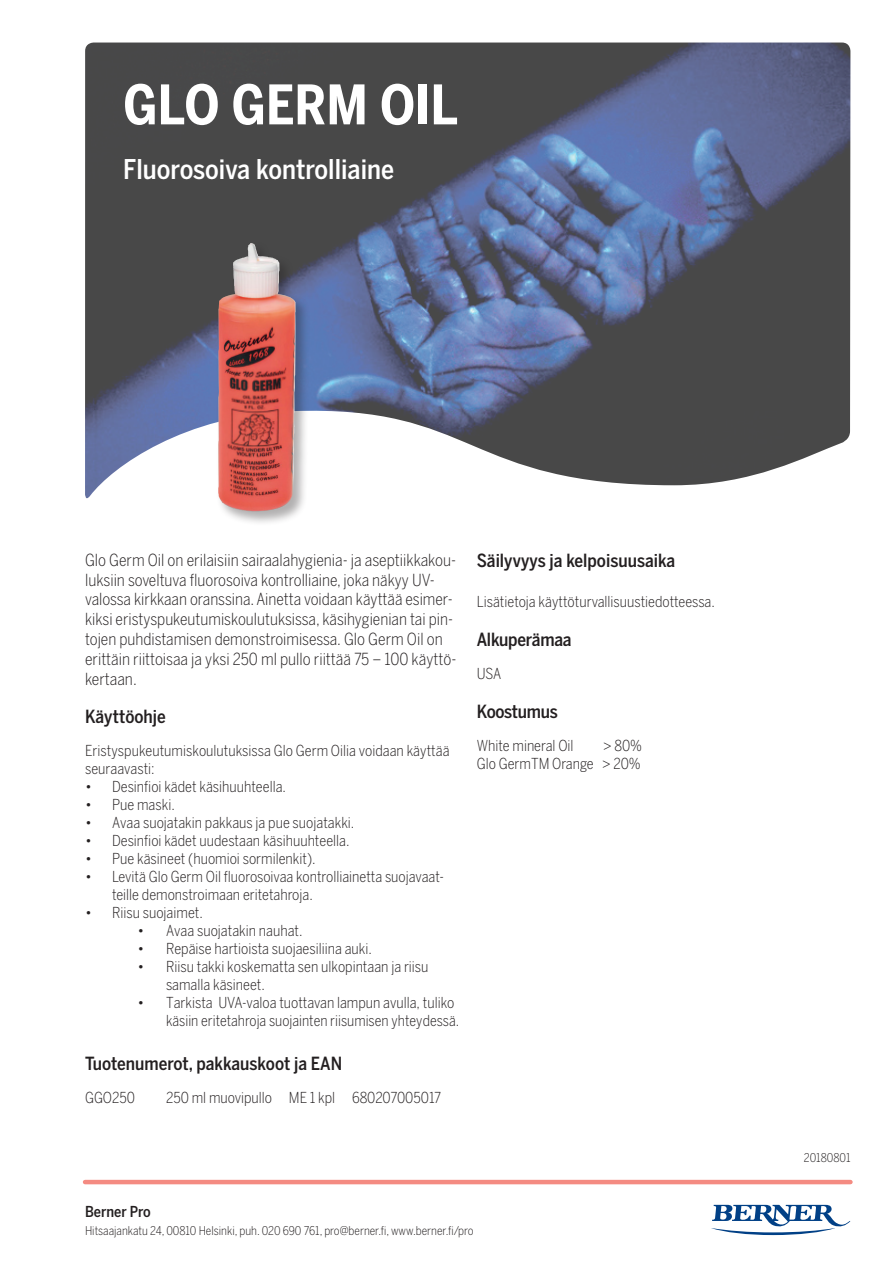
<style>
.page{position:relative;width:893px;height:1263px;background:#fff}
.page>*{position:absolute;margin:0;border:0;box-sizing:border-box;transform-origin:0 0}
.t1{font:700 54px "Benton Sans Cond";color:#fff}
.t2{font:500 27px "Benton Sans Cond";color:#fff}
.t3{font:500 18px "Benton Sans Cond";color:#231f20}
.t4{font:300 16.5px/19.8px "Benton Sans Cond";color:#231f20}
.t5{font:300 15px/18px "Benton Sans Cond";color:#231f20}
.t6{font:500 15px "Benton Sans Cond";color:#231f20}
.t7{font:300 12px "Benton Sans Cond";color:#231f20}
</style>
<div class="page">
<hr style="left:85px;top:1180px;width:765px;height:4px;background:#f48b82">
<img style="left:85px;top:43px;width:765px;height:456px">
<div style="left:216px;top:242px;width:93px;height:284px;background:#231f20;opacity:.35"></div>
<img style="left:218px;top:244px;width:32px;height:256px">
<svg style="left:711px;top:1205px;width:139px;height:30px"></svg>
<h1 class="t1" style="left:123px;top:73px;width:336px">GLO GERM OIL</h1>
<h2 class="t2" style="left:123px;top:153px;width:272px">Fluorosoiva kontrolliaine</h2>
<p class="t4" style="left:85px;top:550px;width:373px">Glo Germ Oil on erilaisiin sairaalahygienia- ja aseptiikkakou&shy;luksiin soveltuva fluorosoiva kontrolliaine, joka näkyy UV&shy;valossa kirkkaan oranssina. Ainetta voidaan käyttää esimer&shy;kiksi eristyspukeutumiskoulutuksissa, käsihygienian tai pin&shy;tojen puhdistamisen demonstroimisessa. Glo Germ Oil on erittäin riittoisaa ja yksi 250 ml pullo riittää 75 – 100 käyttö&shy;kertaan.</p>
<p class="t3" style="left:85px;top:706px;width:82px">Käyttöohje</p>
<p class="t5" style="left:85px;top:742px;width:366px">Eristyspukeutumiskoulutuksissa Glo Germ Oilia voidaan käyttää seuraavasti:</p>
<p class="t5" style="left:85px;top:778px;width:202px">• Desinfioi kädet käsihuuhteella.</p>
<p class="t5" style="left:85px;top:796px;width:91px">• Pue maski.</p>
<p class="t5" style="left:85px;top:814px;width:271px">• Avaa suojatakin pakkaus ja pue suojatakki.</p>
<p class="t5" style="left:85px;top:832px;width:266px">• Desinfioi kädet uudestaan käsihuuhteella.</p>
<p class="t5" style="left:85px;top:850px;width:232px">• Pue käsineet (huomioi sormilenkit).</p>
<p class="t5" style="left:112px;top:868px;width:334px;text-indent:-27px">• Levitä Glo Germ Oil fluorosoivaa kontrolliainetta suojavaat&shy;teille demonstroimaan eritetahroja.</p>
<p class="t5" style="left:85px;top:904px;width:119px">• Riisu suojaimet.</p>
<p class="t5" style="left:138px;top:922px;width:167px">• Avaa suojatakin nauhat.</p>
<p class="t5" style="left:138px;top:940px;width:236px">• Repäise hartioista suojaesiliina auki.</p>
<p class="t5" style="left:166px;top:958px;width:264px;text-indent:-28px">• Riisu takki koskematta sen ulkopintaan ja riisu samalla käsineet.</p>
<p class="t5" style="left:166px;top:994px;width:295px;text-indent:-28px">• Tarkista UVA-valoa tuottavan lampun avulla, tuliko käsiin eritetahroja suojainten riisumisen yhteydessä.</p>
<p class="t3" style="left:85px;top:1052px;width:259px">Tuotenumerot, pakkauskoot ja EAN</p>
<p class="t5" style="left:85px;top:1088px;width:52px">GGO250</p>
<p class="t5" style="left:166px;top:1088px;width:277px">250 ml muovipullo ME 1 kpl 680207005017</p>
<p class="t3" style="left:477px;top:550px;width:200px">Säilyvyys ja kelpoisuusaika</p>
<p class="t5" style="left:477px;top:592px;width:240px">Lisätietoja käyttöturvallisuustiedotteessa.</p>
<p class="t3" style="left:477px;top:629px;width:96px">Alkuperämaa</p>
<p class="t5" style="left:477px;top:665px;width:26px">USA</p>
<p class="t3" style="left:477px;top:701px;width:83px">Koostumus</p>
<p class="t5" style="left:477px;top:736px;width:98px">White mineral Oil</p>
<p class="t5" style="left:477px;top:736px;width:167px;text-align:right">&gt; 80%<br>Glo GermTM Orange &gt; 20%</p>
<p class="t6" style="left:85px;top:1202px;width:67px">Berner Pro</p>
<p class="t7" style="left:85px;top:1223px;width:390px">Hitsaajankatu 24, 00810 Helsinki, puh. 020 690 761, pro@berner.fi, www.berner.fi/pro</p>
<p class="t7" style="left:804px;top:1151px;width:48px">20180801</p>
</div>
